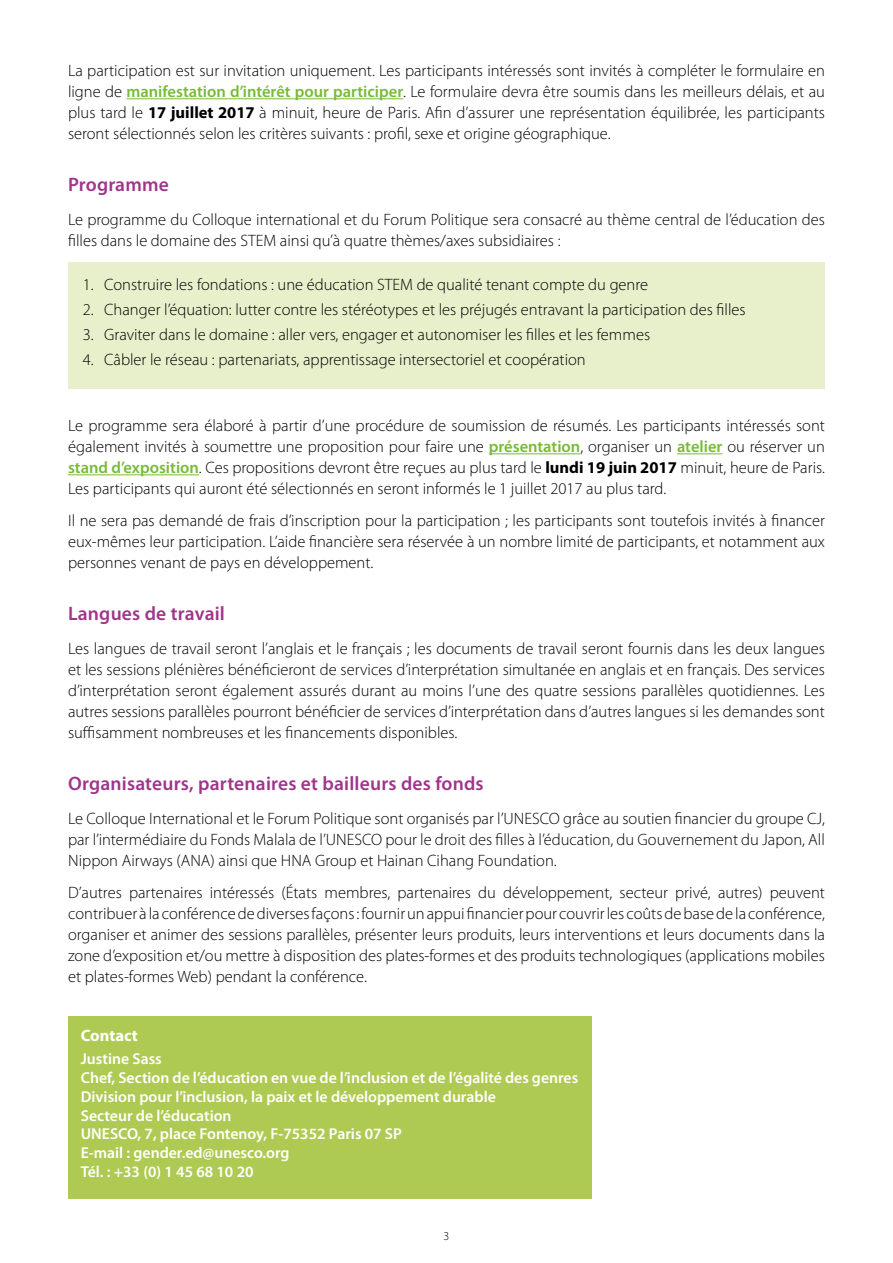
<style>
.page{position:relative;width:893px;height:1263px;background:#fff}
.page>*{position:absolute;margin:0;border:0;box-sizing:border-box;transform-origin:0 0}
.t1{font:600 19.5px "Myriad Pro";letter-spacing:.01em;color:#9f358b}
.t2{font:300 16.5px/21px "Myriad Pro";color:#000;text-align:justify}
.t3{font:700 16.5px "Myriad Pro";color:#fff}
.t4{font:600 15.75px/18.8px "Myriad Pro";color:#fff}
.t5{font:300 12px "Myriad Pro";color:#000}
.s1{font-weight:600;color:#77bb34}
.s2{font-weight:700}
</style>
<div class="page">
<hr style="left:126px;top:98px;width:277px;height:1px;background:#77bb34">
<hr style="left:489px;top:453px;width:91px;height:1px;background:#77bb34">
<hr style="left:677px;top:453px;width:45px;height:1px;background:#77bb34">
<hr style="left:68px;top:474px;width:131px;height:1px;background:#77bb34">
<div style="left:68px;top:262px;width:757px;height:127px;background:#e7efcb"></div>
<div style="left:68px;top:1016px;width:523px;height:183px;background:#afca53"></div>
<p class="t2" style="left:68px;top:60px;width:758px">La participation est sur invitation uniquement. Les participants intéressés sont invités à compléter le formulaire en ligne de <span class="s1">manifestation d’intérêt pour participer</span>. Le formulaire devra être soumis dans les meilleurs délais, et au plus tard le <span class="s2">17 juillet 2017</span> à minuit, heure de Paris. Afin d’assurer une représentation équilibrée, les participants seront sélectionnés selon les critères suivants : profil, sexe et origine géographique.</p>
<p class="t1" style="left:68px;top:172px;width:102px">Programme</p>
<p class="t2" style="left:68px;top:209px;width:758px">Le programme du Colloque international et du Forum Politique sera consacré au thème central de l’éducation des filles dans le domaine des STEM ainsi qu’à quatre thèmes/axes subsidiaires :</p>
<p class="t2" style="left:83px;top:273px;width:567px">1. Construire les fondations : une éducation STEM de qualité tenant compte du genre</p>
<p class="t2" style="left:83px;top:299px;width:664px">2. Changer l’équation: lutter contre les stéréotypes et les préjugés entravant la participation des filles</p>
<p class="t2" style="left:83px;top:324px;width:569px">3. Graviter dans le domaine : aller vers, engager et autonomiser les filles et les femmes</p>
<p class="t2" style="left:83px;top:349px;width:504px">4. Câbler le réseau : partenariats, apprentissage intersectoriel et coopération</p>
<p class="t2" style="left:68px;top:415px;width:758px">Le programme sera élaboré à partir d’une procédure de soumission de résumés. Les participants intéressés sont également invités à soumettre une proposition pour faire une <span class="s1">présentation</span>, organiser un <span class="s1">atelier</span> ou réserver un <span class="s1">stand d’exposition</span>. Ces propositions devront être reçues au plus tard le <span class="s2">lundi 19 juin 2017</span> minuit, heure de Paris.<br>Les participants qui auront été sélectionnés en seront informés le 1 juillet 2017 au plus tard.</p>
<p class="t2" style="left:68px;top:510px;width:758px">Il ne sera pas demandé de frais d’inscription pour la participation ; les participants sont toutefois invités à financer eux-mêmes leur participation. L’aide financière sera réservée à un nombre limité de participants, et notamment aux personnes venant de pays en développement.</p>
<p class="t1" style="left:68px;top:601px;width:158px">Langues de travail</p>
<p class="t2" style="left:68px;top:638px;width:758px">Les langues de travail seront l’anglais et le français ; les documents de travail seront fournis dans les deux langues et les sessions plénières bénéficieront de services d’interprétation simultanée en anglais et en français. Des services d’interprétation seront également assurés durant au moins l’une des quatre sessions parallèles quotidiennes. Les autres sessions parallèles pourront bénéficier de services d’interprétation dans d’autres langues si les demandes sont suffisamment nombreuses et les financements disponibles.</p>
<p class="t1" style="left:68px;top:771px;width:417px">Organisateurs, partenaires et bailleurs des fonds</p>
<p class="t2" style="left:68px;top:808px;width:758px">Le Colloque International et le Forum Politique sont organisés par l’UNESCO grâce au soutien financier du groupe CJ, par l’intermédiaire du Fonds Malala de l’UNESCO pour le droit des filles à l’éducation, du Gouvernement du Japon, All Nippon Airways (ANA) ainsi que HNA Group et Hainan Cihang Foundation.</p>
<p class="t2" style="left:68px;top:881px;width:758px">D’autres partenaires intéressés (États membres, partenaires du développement, secteur privé, autres) peuvent contribuer à la conférence de diverses façons : fournir un appui financier pour couvrir les coûts de base de la conférence, organiser et animer des sessions parallèles, présenter leurs produits, leurs interventions et leurs documents dans la zone d’exposition et/ou mettre à disposition des plates-formes et des produits technologiques (applications mobiles et plates-formes Web) pendant la conférence.</p>
<p class="t3" style="left:81px;top:1025px;width:59px">Contact</p>
<p class="t4" style="left:81px;top:1049px;width:499px">Justine Sass<br>Chef, Section de l’éducation en vue de l’inclusion et de l’égalité des genres Division pour l’inclusion, la paix et le développement durable<br>Secteur de l’éducation<br>UNESCO, 7, place Fontenoy, F-75352 Paris 07 SP<br>E-mail : gender.ed@unesco.org<br>Tél. : +33 (0) 1 45 68 10 20</p>
<p class="t5" style="left:444px;top:1229px;width:7px">3</p>
</div>
